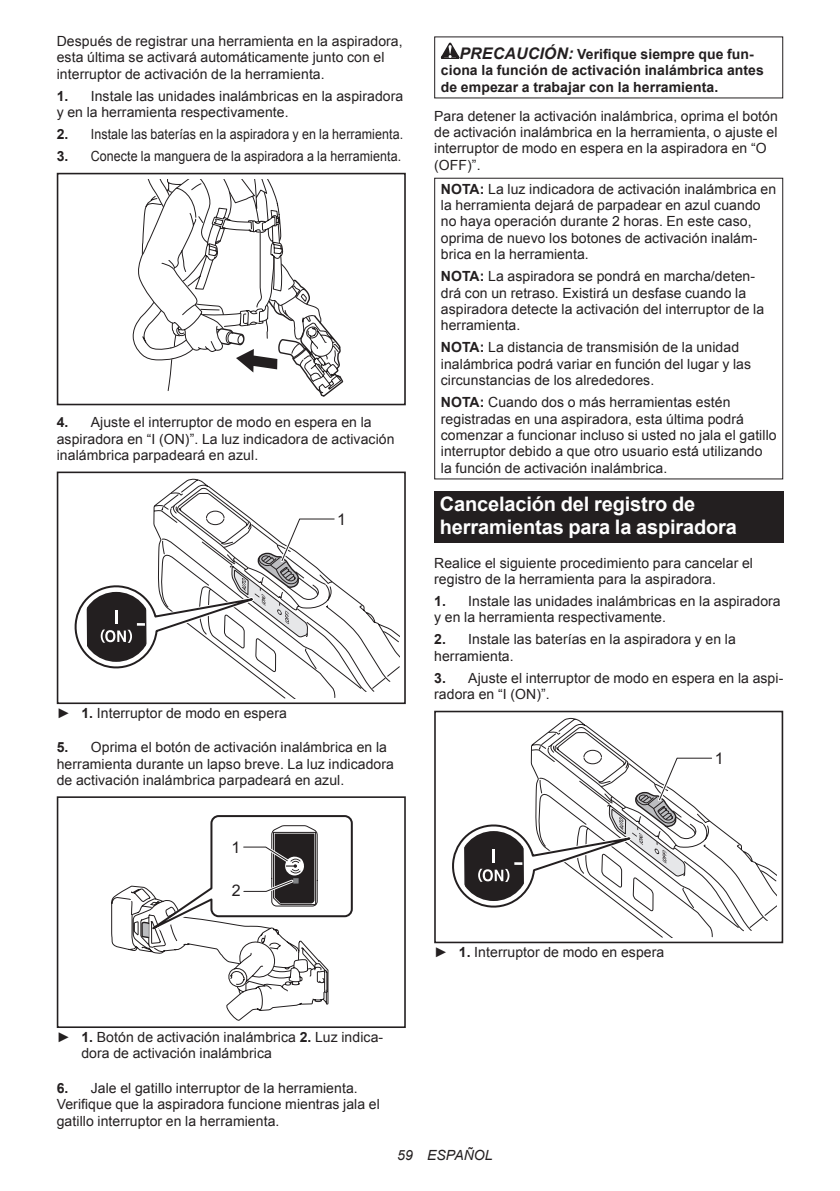
<style>
.page{position:relative;width:840px;height:1191px;background:#fff}
.page>*{position:absolute;margin:0;border:0;box-sizing:border-box;transform-origin:0 0}
.t1{font:700 20px/23.4px "Arial";letter-spacing:-.01em;color:#fff}
.t2{font:16px "Arial";color:#231f20}
.t3{font:14px/16.4px "Arial";letter-spacing:.005em;color:#231f20}
.t4{font:700 14px/16.4px "Arial";letter-spacing:.005em;color:#231f20}
.t5{font:14px "Arial";letter-spacing:.005em;color:#231f20;scale:.89 1}
.t6{font:italic 14px "Arial";letter-spacing:.005em;color:#231f20}
.s1{font-weight:700}
.s2{font-style:italic;font-size:16px}
</style>
<div class="page">
<svg style="left:132px;top:180px;width:211px;height:217px"></svg>
<div style="left:57px;top:173px;width:348px;height:232px;border:2px solid #231f20"></div>
<svg style="left:153px;top:487px;width:246px;height:211px"></svg>
<div style="left:57px;top:471px;width:348px;height:233px;border:2px solid #231f20"></div>
<svg style="left:74px;top:516px;width:263px;height:157px"></svg>
<div style="left:57px;top:796px;width:348px;height:232px;border:2px solid #231f20"></div>
<svg style="left:111px;top:815px;width:242px;height:206px"></svg>
<svg style="left:440px;top:43px;width:19px;height:16px"></svg>
<div style="left:434px;top:491px;width:348px;height:51px;background:#231f20"></div>
<svg style="left:530px;top:726px;width:246px;height:211px"></svg>
<div style="left:434px;top:710px;width:348px;height:233px;border:2px solid #231f20"></div>
<svg style="left:452px;top:755px;width:262px;height:157px"></svg>
<p class="t3" style="left:57px;top:33px;width:347px">Después de registrar una herramienta en la aspiradora, esta última se activará automáticamente junto con el interruptor de activación de la herramienta.</p>
<p class="t3" style="left:57px;top:88px;width:348px"><span class="s1">1.</span> Instale las unidades inalámbricas en la aspiradora y en la herramienta respectivamente.</p>
<p class="t5" style="left:57px;top:125px;width:390px"><span class="s1">2.</span> Instale las baterías en la aspiradora y en la herramienta.</p>
<p class="t5" style="left:57px;top:147px;width:388px"><span class="s1">3.</span> Conecte la manguera de la aspiradora a la herramienta.</p>
<p class="t3" style="left:57px;top:414px;width:339px"><span class="s1">4.</span> Ajuste el interruptor de modo en espera en la aspiradora en “I (ON)”. La luz indicadora de activación inalámbrica parpadeará en azul.</p>
<p class="t2" style="left:337px;top:508px;width:10px">1</p>
<p class="t3" style="left:57px;top:704px;width:231px">► <span class="s1">1.</span> Interruptor de modo en espera</p>
<p class="t3" style="left:57px;top:739px;width:338px"><span class="s1">5.</span> Oprima el botón de activación inalámbrica en la herramienta durante un lapso breve. La luz indicadora de activación inalámbrica parpadeará en azul.</p>
<p class="t2" style="left:231px;top:836px;width:10px">1</p>
<p class="t2" style="left:232px;top:880px;width:10px">2</p>
<p class="t3" style="left:81px;top:1029px;width:303px;text-indent:-25px">► <span class="s1">1.</span> Botón de activación inalámbrica <span class="s1">2.</span> Luz indica&shy;dora de activación inalámbrica</p>
<p class="t3" style="left:57px;top:1080px;width:324px"><span class="s1">6.</span> Jale el gatillo interruptor de la herramienta.<br>Verifique que la aspiradora funcione mientras jala el gatillo interruptor en la herramienta.</p>
<p class="t4" style="left:440px;top:46px;width:324px;text-indent:19px"><span class="s2">PRECAUCIÓN:</span> Verifique siempre que fun&shy;ciona la función de activación inalámbrica antes de empezar a trabajar con la herramienta.</p>
<p class="t3" style="left:434px;top:108px;width:345px">Para detener la activación inalámbrica, oprima el botón de activación inalámbrica en la herramienta, o ajuste el interruptor de modo en espera en la aspiradora en “O (OFF)”.</p>
<p class="t3" style="left:440px;top:181px;width:336px"><span class="s1">NOTA:</span> La luz indicadora de activación inalámbrica en la herramienta dejará de parpadear en azul cuando no haya operación durante 2 horas. En este caso, oprima de nuevo los botones de activación inalám&shy;brica en la herramienta.</p>
<p class="t3" style="left:440px;top:268px;width:325px"><span class="s1">NOTA:</span> La aspiradora se pondrá en marcha/deten&shy;drá con un retraso. Existirá un desfase cuando la aspiradora detecte la activación del interruptor de la herramienta.</p>
<p class="t3" style="left:440px;top:339px;width:311px"><span class="s1">NOTA:</span> La distancia de transmisión de la unidad inalámbrica podrá variar en función del lugar y las circunstancias de los alrededores.</p>
<p class="t3" style="left:440px;top:394px;width:337px"><span class="s1">NOTA:</span> Cuando dos o más herramientas estén registradas en una aspiradora, esta última podrá comenzar a funcionar incluso si usted no jala el gatillo interruptor debido a que otro usuario está utilizando la función de activación inalámbrica.</p>
<h1 class="t1" style="left:439px;top:492px;width:298px">Cancelación del registro de herramientas para la aspiradora</h1>
<p class="t3" style="left:434px;top:554px;width:320px">Realice el siguiente procedimiento para cancelar el registro de la herramienta para la aspiradora.</p>
<p class="t3" style="left:434px;top:593px;width:348px"><span class="s1">1.</span> Instale las unidades inalámbricas en la aspiradora y en la herramienta respectivamente.</p>
<p class="t3" style="left:434px;top:631px;width:303px"><span class="s1">2.</span> Instale las baterías en la aspiradora y en la herramienta.</p>
<p class="t3" style="left:434px;top:670px;width:350px"><span class="s1">3.</span> Ajuste el interruptor de modo en espera en la aspi&shy;radora en “I (ON)”.</p>
<p class="t2" style="left:714px;top:747px;width:10px">1</p>
<p class="t3" style="left:434px;top:943px;width:231px">► <span class="s1">1.</span> Interruptor de modo en espera</p>
<p class="t6" style="left:397px;top:1146px;width:97px">59 ESPAÑOL</p>
</div>
